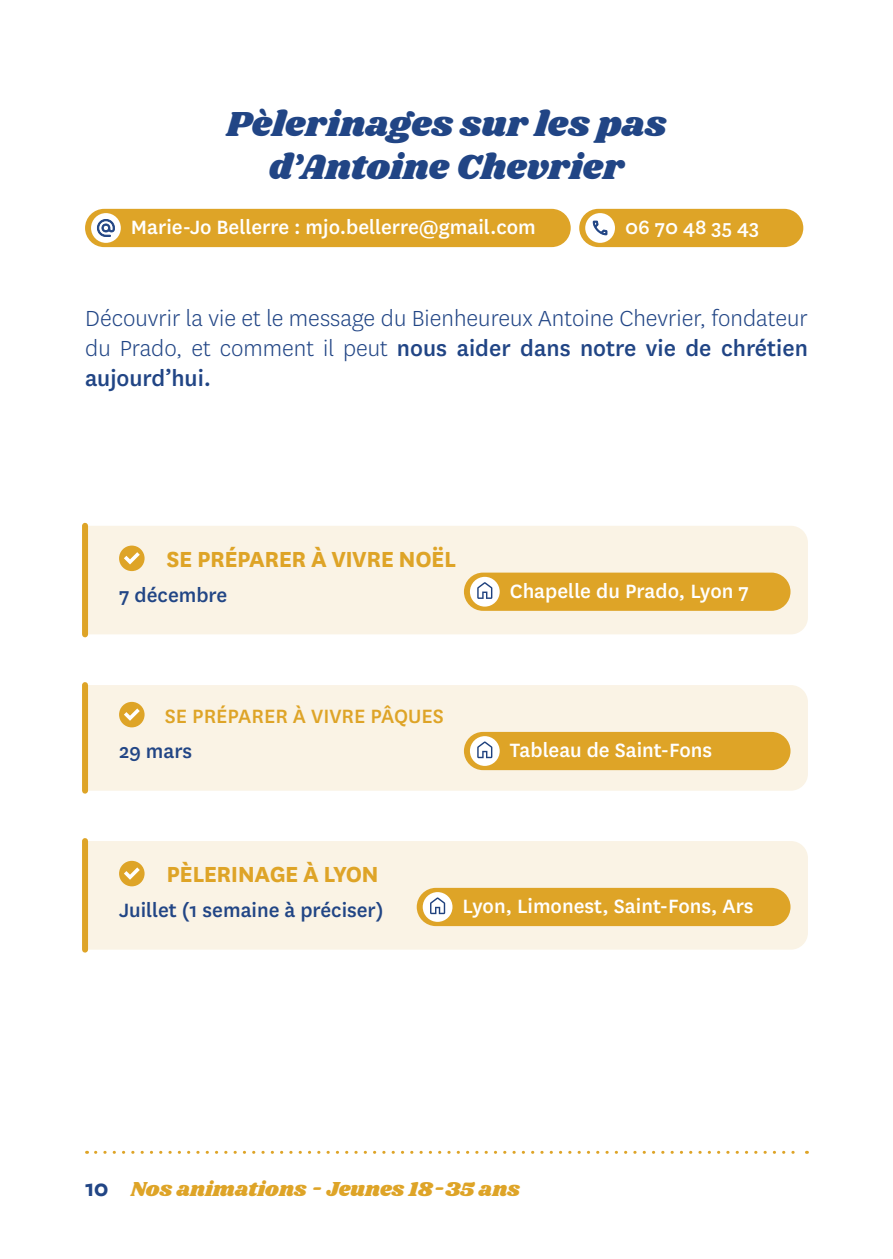
<style>
.page{position:relative;width:893px;height:1259px;background:#fff}
.page>*{position:absolute;margin:0;border:0;box-sizing:border-box;transform-origin:0 0}
.t1{font:36px/43.2px "Shrikhand";color:#214585;text-align:center}
.t2{font:300 25.5px/30px "National";color:#214585;text-align:justify}
.t3{font:700 25.5px "National";letter-spacing:-.02em;color:#dea427}
.t4{font:500 22.5px "National";color:#fff}
.t5{font:500 22.5px "National";color:#214585}
.t6{font:500 22.5px "National";color:#dea427}
.t7{font:21px "Shrikhand";color:#dea427}
.s1{font-weight:500}
.s2{font-family:"National";font-weight:700;font-size:25.5px;color:#214585}
</style>
<div class="page">
<svg style="left:96px;top:1150px;width:711px;height:3px"></svg>
<div style="left:88px;top:526px;width:720px;height:108px;background:#faf3e5"></div>
<div style="left:82px;top:526px;width:6px;height:108px;background:#dea427"></div>
<div style="left:119px;top:545px;width:26px;height:26px;background:#dea427;border-radius:50%"></div>
<svg style="left:124px;top:552px;width:16px;height:12px"></svg>
<div style="left:88px;top:685px;width:720px;height:105px;background:#faf3e5"></div>
<div style="left:82px;top:685px;width:6px;height:105px;background:#dea427"></div>
<div style="left:119px;top:702px;width:26px;height:25px;background:#dea427;border-radius:50%"></div>
<svg style="left:124px;top:708px;width:16px;height:13px"></svg>
<div style="left:88px;top:841px;width:720px;height:108px;background:#faf3e5"></div>
<div style="left:82px;top:841px;width:6px;height:108px;background:#dea427"></div>
<div style="left:119px;top:861px;width:26px;height:25px;background:#dea427;border-radius:50%"></div>
<svg style="left:124px;top:867px;width:16px;height:12px"></svg>
<div style="left:464px;top:572px;width:326px;height:39px;background:#dea427;border-radius:19px"></div>
<div style="left:470px;top:577px;width:30px;height:29px;background:#fff;border-radius:50%"></div>
<svg style="left:477px;top:582px;width:15px;height:17px"></svg>
<div style="left:464px;top:732px;width:326px;height:38px;background:#dea427;border-radius:19px"></div>
<div style="left:470px;top:736px;width:30px;height:30px;background:#fff;border-radius:50%"></div>
<svg style="left:477px;top:741px;width:15px;height:17px"></svg>
<div style="left:417px;top:888px;width:373px;height:38px;background:#dea427;border-radius:19px"></div>
<div style="left:423px;top:892px;width:29px;height:30px;background:#fff;border-radius:50%"></div>
<svg style="left:430px;top:897px;width:15px;height:17px"></svg>
<div style="left:85px;top:209px;width:486px;height:38px;background:#dea427;border-radius:19px"></div>
<div style="left:91px;top:213px;width:30px;height:30px;background:#fff;border-radius:50%"></div>
<svg style="left:97px;top:219px;width:18px;height:18px"></svg>
<div style="left:579px;top:209px;width:224px;height:38px;background:#dea427;border-radius:19px"></div>
<div style="left:585px;top:213px;width:30px;height:30px;background:#fff;border-radius:50%"></div>
<svg style="left:593px;top:221px;width:14px;height:14px"></svg>
<h1 class="t1" style="left:227px;top:103px;width:441px">Pèlerinages sur les pas d’Antoine Chevrier</h1>
<p class="t4" style="left:131px;top:212px;width:406px">Marie-Jo Bellerre : mjo.bellerre@gmail.com</p>
<p class="t4" style="left:625px;top:212px;width:136px">06 70 48 35 43</p>
<p class="t2" style="left:85px;top:302px;width:724px">Découvrir la vie et le message du Bienheureux Antoine Chevrier, fondateur du Prado, et comment il peut <span class="s1">nous aider dans notre vie de chrétien aujourd’hui.</span></p>
<p class="t3" style="left:166px;top:541px;width:291px">SE PRÉPARER À VIVRE NOËL</p>
<p class="t5" style="left:119px;top:580px;width:110px">7 décembre</p>
<p class="t6" style="left:165px;top:700px;width:281px">SE PRÉPARER À VIVRE PÂQUES</p>
<p class="t5" style="left:119px;top:736px;width:74px">29 mars</p>
<p class="t4" style="left:510px;top:575px;width:241px">Chapelle du Prado, Lyon 7</p>
<p class="t4" style="left:510px;top:734px;width:204px">Tableau de Saint-Fons</p>
<p class="t3" style="left:166px;top:856px;width:214px">PÈLERINAGE À LYON</p>
<p class="t5" style="left:119px;top:895px;width:266px">Juillet (1 semaine à préciser)</p>
<p class="t4" style="left:463px;top:890px;width:292px">Lyon, Limonest, Saint-Fons, Ars</p>
<p class="t7" style="left:85px;top:1174px;width:436px"><span class="s2">10</span> Nos animations - Jeunes 18-35 ans</p>
</div>
